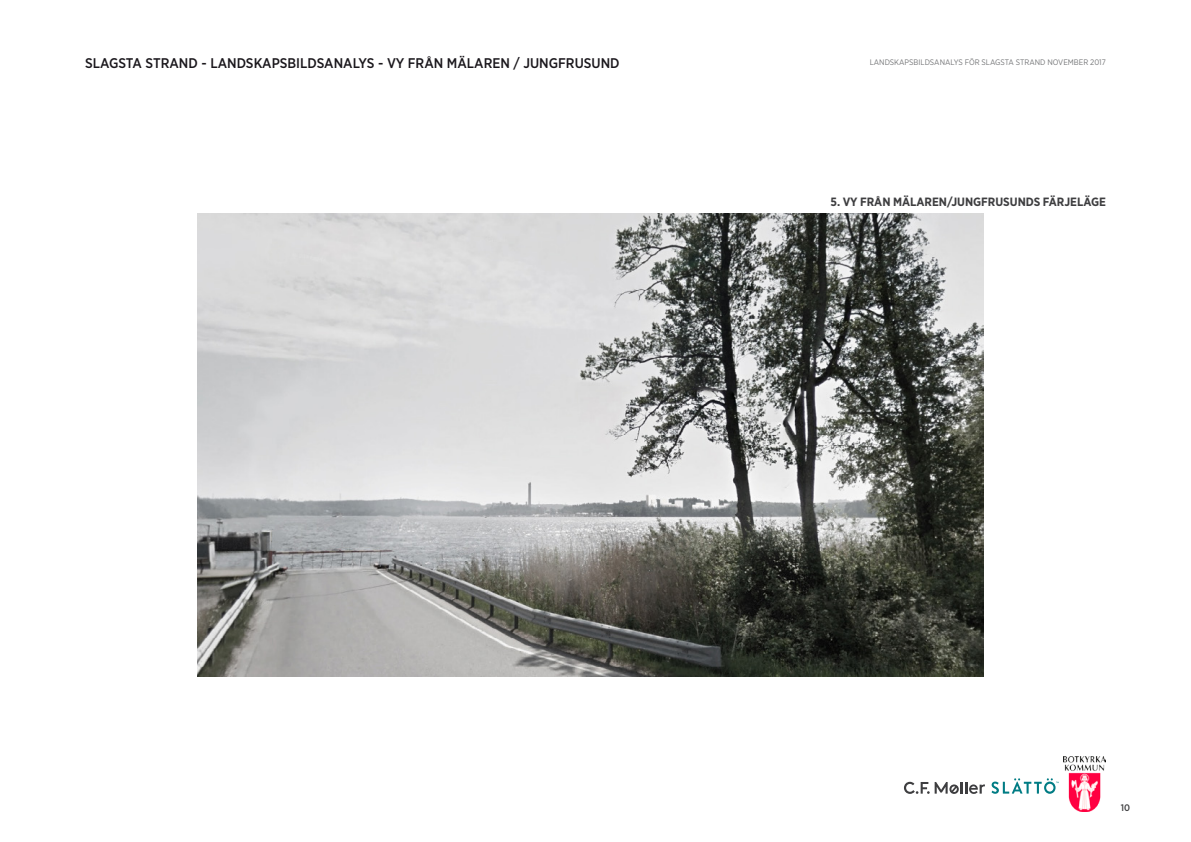
<style>
.page{position:relative;width:1191px;height:842px;background:#fff}
.page>*{position:absolute;margin:0;border:0;box-sizing:border-box;transform-origin:0 0}
.t1{font:500 14px "Gotham Narrow";color:#1a171c}
.t2{font:700 12px "Gotham Narrow";color:#3e3e40}
.t3{font:500 9.5px "Gotham Narrow";color:#3e3e40}
.t4{font:8px "Gotham Narrow";color:#767779}
</style>
<div class="page">
<svg style="left:904px;top:782px;width:81px;height:12px"></svg>
<svg style="left:991px;top:778px;width:67px;height:16px"></svg>
<img style="left:1064px;top:756px;width:42px;height:55px">
<img style="left:198px;top:213px;width:785px;height:463px">
<p class="t1" style="left:85px;top:54px;width:536px">SLAGSTA STRAND - LANDSKAPSBILDSANALYS - VY FRÅN MÄLAREN / JUNGFRUSUND</p>
<p class="t4" style="left:869px;top:57px;width:161px">LANDSKAPSBILDSANALYS FÖR SLAGSTA STRAND</p>
<p class="t4" style="left:1047px;top:57px;width:60px">NOVEMBER 2017</p>
<p class="t2" style="left:830px;top:194px;width:277px">5. Vy från Mälaren/Jungfrusunds färj eläge</p>
<p class="t3" style="left:1120px;top:801px;width:11px">10</p>
</div>
